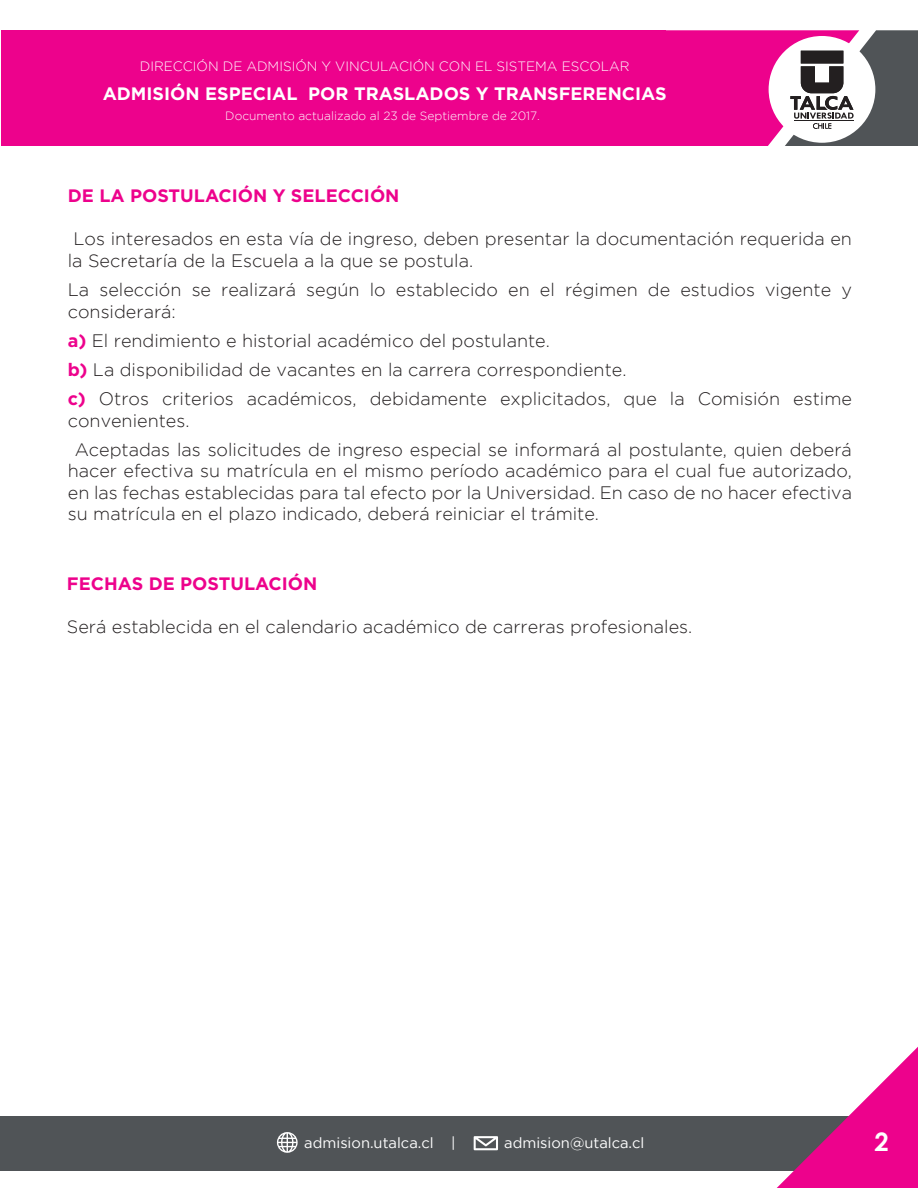
<style>
.page{position:relative;width:918px;height:1188px;background:#fff}
.page>*{position:absolute;margin:0;border:0;box-sizing:border-box;transform-origin:0 0}
.t1{font:700 25.5px "Century Gothic";color:#fff}
.t2{font:300 18px/21.6px "Gotham";color:#231f20}
.t3{font:700 18px "Gotham Pro";color:#ed028c}
.t4{font:700 18px "Gotham Pro";color:#fff}
.t5{font:14.7px "Gotham";color:#fff}
.t6{font:300 13.5px "Gotham";color:#fff}
.t7{font:300 12px "Gotham";color:#fff}
.s1{font-family:"Gotham Pro";font-weight:700;color:#ed028c}
</style>
<div class="page">
<div style="left:0;top:1116px;width:907px;height:55px;background:#505457"></div>
<svg style="left:474px;top:1136px;width:24px;height:14px"></svg>
<svg style="left:277px;top:1132px;width:21px;height:21px"></svg>
<svg style="left:777px;top:1047px;width:141px;height:141px"></svg>
<div style="left:1px;top:30px;width:665px;height:115px;background:#ed028c"></div>
<svg style="left:666px;top:30px;width:252px;height:115px"></svg>
<hr style="left:794px;top:120px;width:59px;height:1px;background:#231f20">
<p class="t6" style="left:140px;top:59px;width:491px">DIRECCIÓN DE ADMISIÓN Y VINCULACIÓN CON EL SISTEMA ESCOLAR</p>
<p class="t4" style="left:103px;top:83px;width:566px">ADMISIÓN ESPECIAL POR TRASLADOS Y TRANSFERENCIAS</p>
<p class="t7" style="left:225px;top:109px;width:316px">Documento actualizado al 23 de Septiembre de 2017.</p>
<p class="t3" style="left:68px;top:185px;width:333px">DE LA POSTULACIÓN Y SELECCIÓN</p>
<p class="t2" style="left:68px;top:228px;width:786px;text-indent:6px">Los interesados en esta vía de ingreso, deben presentar la documentación requerida en la Secretaría de la Escuela a la que se postula.</p>
<p class="t2" style="left:68px;top:279px;width:786px">La selección se realizará según lo establecido en el régimen de estudios vigente y considerará:</p>
<p class="t2" style="left:68px;top:326px;width:786px;line-height:29.1px"><span class="s1">a)</span> El rendimiento e historial académico del postulante.<br><span class="s1">b)</span> La disponibilidad de vacantes en la carrera correspondiente.<br><span class="s1">c)</span> Otros criterios académicos, debidamente explicitados, que la Comisión estime</p>
<p class="t2" style="left:75px;top:405px;width:779px;line-height:29.1px;text-indent:-7px">convenientes.<br>Aceptadas las solicitudes de ingreso especial se informará al postulante, quien deberá</p>
<p class="t2" style="left:68px;top:460px;width:786px;text-align:justify">hacer efectiva su matrícula en el mismo período académico para el cual fue autorizado, en las fechas establecidas para tal efecto por la Universidad. En caso de no hacer efectiva su matrícula en el plazo indicado, deberá reiniciar el trámite.</p>
<p class="t3" style="left:67px;top:573px;width:252px">FECHAS DE POSTULACIÓN</p>
<p class="t2" style="left:67px;top:616px;width:627px">Será establecida en el calendario académico de carreras profesionales.</p>
<p class="t5" style="left:304px;top:1135px;width:153px">admision.utalca.cl |</p>
<p class="t5" style="left:504px;top:1135px;width:142px">admision@utalca.cl</p>
<h1 class="t1" style="left:875px;top:1122px;width:16px">2</h1>
</div>
